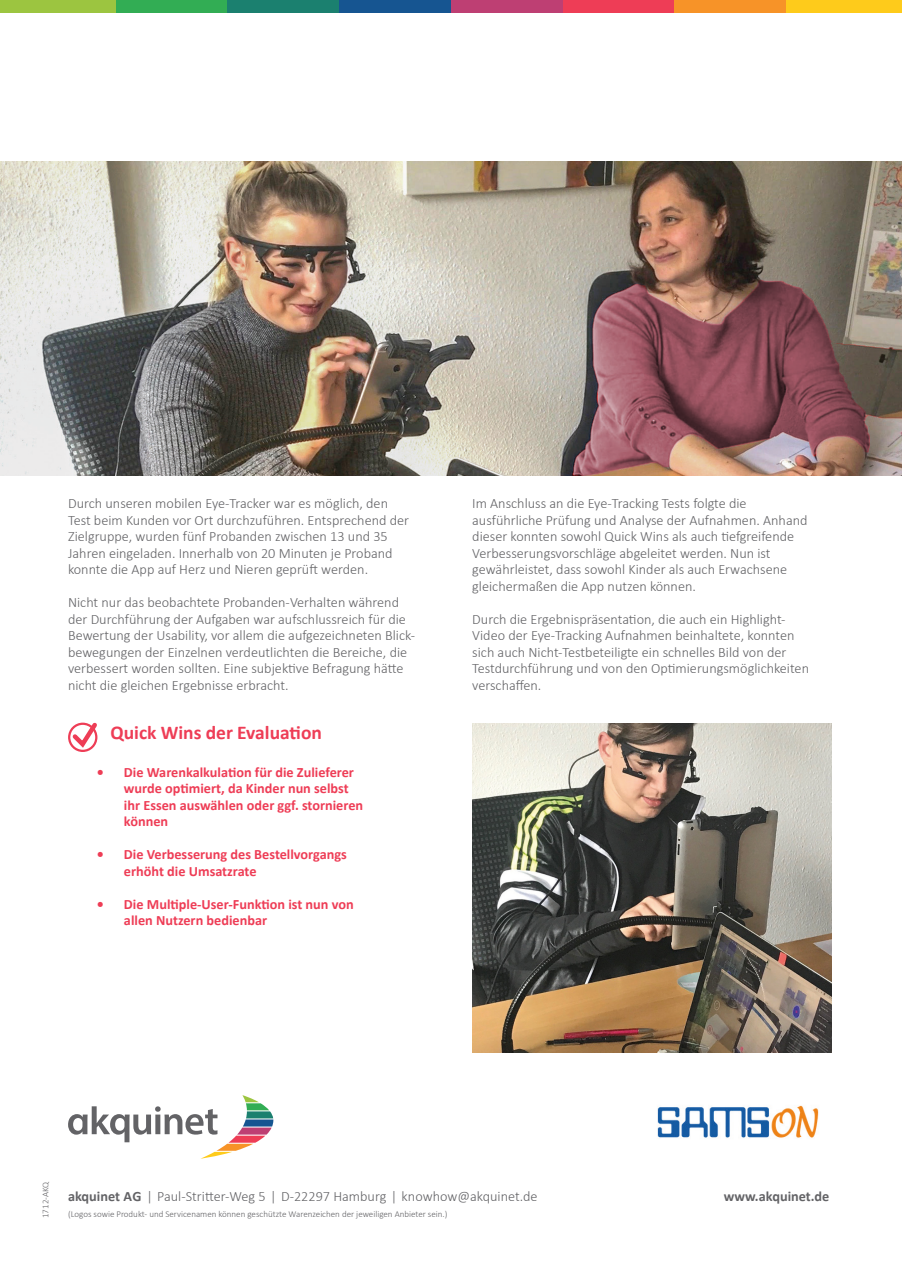
<style>
.page{position:relative;width:902px;height:1272px;background:#fff}
.page>*{position:absolute;margin:0;border:0;box-sizing:border-box;transform-origin:0 0}
.t1{font:700 19.5px "Calibri";color:#ee3d56}
.t2{font:300 14.25px/16.5px "Calibri";color:#636366}
.t3{font:700 14.25px/16.5px "Calibri";color:#ee3d56}
.t4{font:700 14.25px "Calibri";color:#636366}
.t5{font:300 9px "Calibri";color:#636366}
.s1{font-weight:700}
</style>
<div class="page">
<div style="left:0;top:0;width:116px;height:13px;background:#9cc540"></div>
<div style="left:116px;top:0;width:111px;height:13px;background:#32ad54"></div>
<div style="left:227px;top:0;width:112px;height:13px;background:#1b806f"></div>
<div style="left:339px;top:0;width:112px;height:13px;background:#165591"></div>
<div style="left:451px;top:0;width:111px;height:13px;background:#be3f73"></div>
<div style="left:562px;top:0;width:112px;height:13px;background:#ee3d56"></div>
<div style="left:674px;top:0;width:112px;height:13px;background:#f79328"></div>
<div style="left:786px;top:0;width:115px;height:13px;background:#fecb1b"></div>
<svg style="left:68px;top:1095px;width:205px;height:63px"></svg>
<img style="left:657px;top:1105px;width:162px;height:33px">
<img style="left:0;top:162px;width:901px;height:313px">
<svg style="left:69px;top:722px;width:29px;height:29px"></svg>
<div style="left:68px;top:722px;width:29px;height:30px;border:2px solid #ee3d56;border-radius:50%"></div>
<img style="left:472px;top:723px;width:359px;height:329px">
<p class="t2" style="left:68px;top:495px;width:342px">Durch unseren mobilen Eye-Tracker war es möglich, den Test beim Kunden vor Ort durchzuführen. Entsprechend der Zielgruppe, wurden fünf Probanden zwischen 13 und 35<br>Jahren eingeladen. Innerhalb von 20 Minuten je Proband konnte die App auf Herz und Nieren geprüft werden.</p>
<p class="t2" style="left:68px;top:594px;width:347px">Nicht nur das beobachtete Probanden-Verhalten während der Durchführung der Aufgaben war aufschlussreich für die Bewertung der Usability, vor allem die aufgezeichneten Blick&shy;bewegungen der Einzelnen verdeutlichten die Bereiche, die verbessert worden sollten. Eine subjektive Befragung hätte nicht die gleichen Ergebnisse erbracht.</p>
<p class="t1" style="left:110px;top:720px;width:213px">Quick Wins der Evaluation</p>
<p class="t3" style="left:124px;top:763px;width:241px;text-indent:-27px">• Die Warenkalkulation für die Zulieferer wurde optimiert, da Kinder nun selbst ihr Essen auswählen oder ggf. stornieren können</p>
<p class="t3" style="left:124px;top:846px;width:224px;text-indent:-27px">• Die Verbesserung des Bestellvorgangs erhöht die Umsatzrate</p>
<p class="t3" style="left:124px;top:895px;width:231px;text-indent:-27px">• Die Multiple-User-Funktion ist nun von allen Nutzern bedienbar</p>
<p class="t2" style="left:472px;top:495px;width:337px">Im Anschluss an die Eye-Tracking Tests folgte die ausführliche Prüfung und Analyse der Aufnahmen. Anhand dieser konnten sowohl Quick Wins als auch tiefgreifende Verbesserungsvorschläge abgeleitet werden. Nun ist gewährleistet, dass sowohl Kinder als auch Erwachsene gleichermaßen die App nutzen können.</p>
<p class="t2" style="left:472px;top:610px;width:338px">Durch die Ergebnispräsentation, die auch ein Highlight-Video der Eye-Tracking Aufnahmen beinhaltete, konnten sich auch Nicht-Testbeteiligte ein schnelles Bild von der Testdurchführung und von den Optimierungsmöglichkeiten verschaffen.</p>
<p class="t5" style="left:40px;top:1218px;width:38px;rotate:-90deg">1712-AKQ</p>
<p class="t2" style="left:68px;top:1188px;width:471px"><span class="s1">akquinet AG</span> | Paul-Stritter-Weg 5 | D-22297 Hamburg | knowhow@akquinet.de</p>
<p class="t4" style="left:723px;top:1187px;width:107px">www.akquinet.de</p>
<p class="t5" style="left:68px;top:1208px;width:381px">(Logos sowie Produkt- und Servicenamen können geschützte Warenzeichen der jeweiligen Anbieter sein.)</p>
</div>
